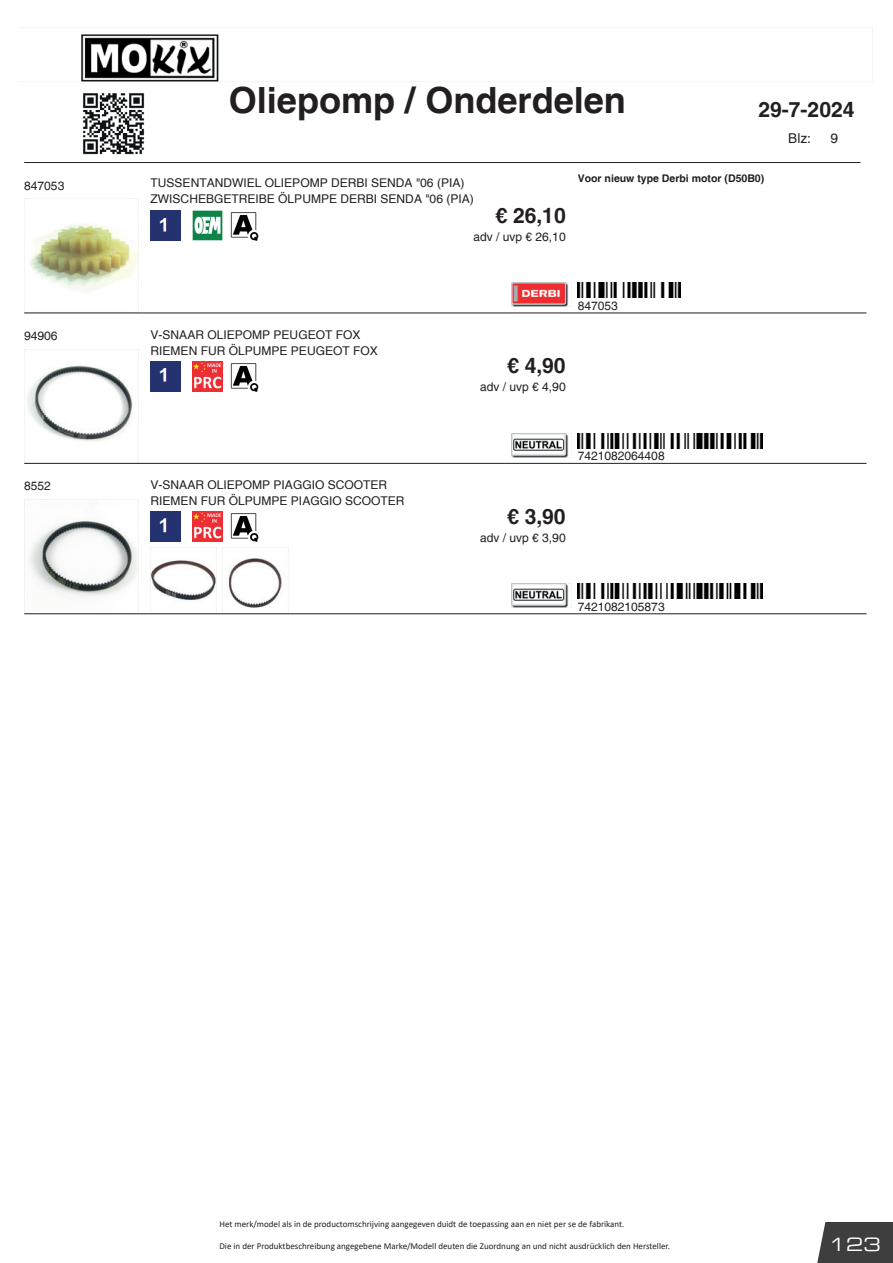
<style>
.page{position:relative;width:893px;height:1263px;background:#fff}
.page>*{position:absolute;margin:0;border:0;box-sizing:border-box;transform-origin:0 0}
.t1{font:700 36.15px "Helvetica";color:#231f20}
.t2{font:700 21px "Helvetica";color:#231f20}
.t3{font:18px "Eurostile Extended Two";color:#fff}
.t4{font:13.5px "Helvetica";color:#231f20}
.t5{font:12px/16.5px "Helvetica";color:#231f20}
.t6{font:700 10.5px "Helvetica";color:#231f20}
.t7{font:9px "Calibri";color:#231f20}
.t8{font:9px "Calibri";color:#221f1f}
</style>
<div class="page">
<div style="left:817px;top:1222px;width:76px;height:41px;background:#3e3e3f"></div>
<img style="left:81px;top:34px;width:138px;height:47px">
<hr style="left:24px;top:162px;width:836px;height:1px;background:#231f20">
<img style="left:512px;top:283px;width:60px;height:24px">
<img style="left:24px;top:200px;width:115px;height:113px">
<img style="left:578px;top:283px;width:102px;height:15px">
<img style="left:151px;top:211px;width:30px;height:30px">
<img style="left:193px;top:211px;width:30px;height:30px">
<img style="left:230px;top:212px;width:29px;height:29px">
<hr style="left:24px;top:313px;width:842px;height:1px;background:#231f20">
<img style="left:512px;top:433px;width:60px;height:24px">
<img style="left:24px;top:349px;width:115px;height:114px">
<img style="left:578px;top:433px;width:185px;height:15px">
<img style="left:151px;top:361px;width:30px;height:30px">
<img style="left:193px;top:361px;width:30px;height:30px">
<img style="left:230px;top:363px;width:29px;height:28px">
<hr style="left:24px;top:463px;width:842px;height:1px;background:#231f20">
<img style="left:512px;top:584px;width:60px;height:24px">
<img style="left:24px;top:499px;width:115px;height:114px">
<img style="left:151px;top:551px;width:66px;height:59px">
<img style="left:228px;top:551px;width:61px;height:59px">
<img style="left:578px;top:584px;width:185px;height:15px">
<img style="left:151px;top:511px;width:30px;height:31px">
<img style="left:193px;top:511px;width:30px;height:31px">
<img style="left:230px;top:513px;width:29px;height:29px">
<hr style="left:24px;top:613px;width:842px;height:1px;background:#231f20">
<img style="left:83px;top:93px;width:62px;height:62px">
<h1 class="t1" style="left:229px;top:78px;width:399px">Oliepomp / Onderdelen</h1>
<h2 class="t2" style="left:758px;top:97px;width:97px">29-7-2024</h2>
<p class="t4" style="left:788px;top:130px;width:24px">Blz:</p>
<p class="t4" style="left:830px;top:130px;width:9px">9</p>
<p class="t6" style="left:578px;top:172px;width:188px">Voor nieuw type Derbi motor (D50B0)</p>
<p class="t5" style="left:24px;top:177px;width:42px">847053</p>
<p class="t5" style="left:151px;top:174px;width:325px">TUSSENTANDWIEL OLIEPOMP DERBI SENDA "06 (PIA)<br>ZWISCHEBGETREIBE ÖLPUMPE DERBI SENDA "06 (PIA)</p>
<p class="t5" style="left:24px;top:328px;width:35px">94906</p>
<p class="t5" style="left:151px;top:326px;width:229px">V-SNAAR OLIEPOMP PEUGEOT FOX<br>RIEMEN FUR ÖLPUMPE PEUGEOT FOX</p>
<p class="t5" style="left:24px;top:478px;width:28px">8552</p>
<p class="t5" style="left:151px;top:477px;width:256px">V-SNAAR OLIEPOMP PIAGGIO SCOOTER<br>RIEMEN FUR ÖLPUMPE PIAGGIO SCOOTER</p>
<h2 class="t2" style="left:495px;top:202px;width:72px">€ 26,10</h2>
<p class="t5" style="left:473px;top:228px;width:94px">adv / uvp € 26,10</p>
<p class="t5" style="left:578px;top:298px;width:42px">847053</p>
<h2 class="t2" style="left:507px;top:353px;width:60px">€ 4,90</h2>
<p class="t5" style="left:480px;top:379px;width:87px">adv / uvp € 4,90</p>
<p class="t5" style="left:578px;top:448px;width:88px">7421082064408</p>
<h2 class="t2" style="left:507px;top:503px;width:60px">€ 3,90</h2>
<p class="t5" style="left:480px;top:529px;width:87px">adv / uvp € 3,90</p>
<p class="t5" style="left:578px;top:598px;width:88px">7421082105873</p>
<p class="t8" style="left:219px;top:1218px;width:407px">Het merk/model als in de productomschrijving aangegeven duidt de toepassing aan en niet per se de fabrikant.</p>
<p class="t7" style="left:219px;top:1239px;width:452px">Die in der Produktbeschreibung angegebene Marke/Modell deuten die Zuordnung an und nicht ausdrücklich den Hersteller.</p>
<h3 class="t3" style="left:829px;top:1231px;width:54px">123</h3>
</div>
